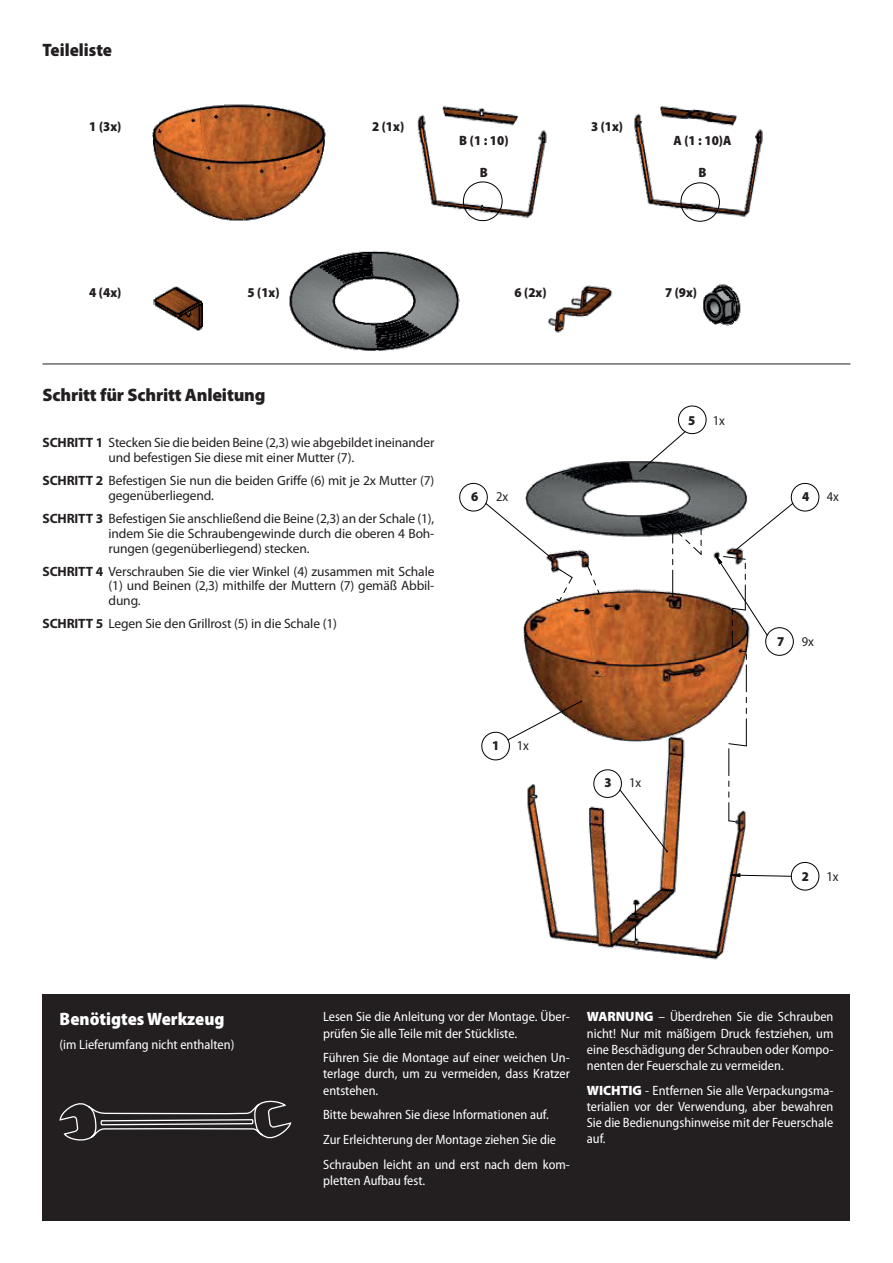
<style>
.page{position:relative;width:893px;height:1263px;background:#fff}
.page>*{position:absolute;margin:0;border:0;box-sizing:border-box;transform-origin:0 0}
.t1{font:900 18px "Myriad Pro";letter-spacing:-.01em;color:#231f20}
.t2{font:900 semi-condensed 18px "Myriad Pro";color:#fff}
.t3{font:900 semi-condensed 18px "Myriad Pro";color:#231f20}
.t4{font:semi-condensed 13.5px/16.2px "Myriad Pro";color:#fff;text-align:justify}
.t5{font:13.5px/14.7px "Myriad Pro";letter-spacing:-.01em;color:#231f20}
.t6{font:900 semi-condensed 13.5px "Myriad Pro";color:#231f20}
.t7{font:semi-condensed 13.5px "Myriad Pro";color:#231f20}
.s1{font-weight:700}
.s2{font-weight:900;font-stretch:normal}
</style>
<div class="page">
<img style="left:703px;top:284px;width:38px;height:42px">
<img style="left:152px;top:104px;width:174px;height:117px">
<img style="left:421px;top:143px;width:125px;height:75px">
<img style="left:417px;top:105px;width:130px;height:38px">
<svg style="left:463px;top:181px;width:40px;height:27px"></svg>
<img style="left:637px;top:144px;width:125px;height:73px">
<img style="left:634px;top:106px;width:129px;height:38px">
<svg style="left:680px;top:182px;width:40px;height:40px"></svg>
<img style="left:128px;top:286px;width:98px;height:78px">
<img style="left:232px;top:208px;width:286px;height:156px">
<img style="left:547px;top:285px;width:66px;height:48px">
<hr style="left:43px;top:364px;width:807px;height:1px;background:#231f20">
<div style="left:43px;top:994px;width:807px;height:226px;background:#231f20"></div>
<svg style="left:59px;top:1100px;width:233px;height:41px"></svg>
<img style="left:472px;top:461px;width:334px;height:499px">
<svg style="left:593px;top:769px;width:75px;height:83px"></svg>
<svg style="left:730px;top:862px;width:90px;height:29px"></svg>
<svg style="left:481px;top:700px;width:101px;height:61px"></svg>
<svg style="left:459px;top:483px;width:93px;height:76px"></svg>
<svg style="left:573px;top:609px;width:15px;height:4px"></svg>
<svg style="left:556px;top:568px;width:17px;height:34px"></svg>
<svg style="left:604px;top:604px;width:14px;height:5px"></svg>
<svg style="left:585px;top:563px;width:15px;height:31px"></svg>
<svg style="left:672px;top:529px;width:30px;height:70px"></svg>
<svg style="left:714px;top:483px;width:106px;height:339px"></svg>
<svg style="left:634px;top:900px;width:3px;height:17px"></svg>
<svg style="left:635px;top:925px;width:1px;height:14px"></svg>
<svg style="left:638px;top:405px;width:69px;height:68px"></svg>
<h1 class="t3" style="left:43px;top:38px;width:71px">Teileliste</h1>
<p class="t6" style="left:89px;top:118px;width:34px">1 (3x)</p>
<p class="t6" style="left:372px;top:118px;width:34px">2 (1x)</p>
<p class="t6" style="left:591px;top:118px;width:34px">3 (1x)</p>
<p class="t6" style="left:89px;top:283px;width:34px">4 (4x)</p>
<p class="t6" style="left:459px;top:131px;width:51px">B (1 : 10)</p>
<p class="t6" style="left:674px;top:131px;width:59px">A (1 : 10)A</p>
<p class="t6" style="left:480px;top:163px;width:10px">B</p>
<p class="t6" style="left:698px;top:163px;width:10px">B</p>
<p class="t6" style="left:247px;top:283px;width:34px">5 (1x)</p>
<p class="t6" style="left:514px;top:283px;width:34px">6 (2x)</p>
<p class="t6" style="left:665px;top:283px;width:34px">7 (9x)</p>
<h1 class="t1" style="left:43px;top:383px;width:225px">Schritt für Schritt Anleitung</h1>
<p class="t5" style="left:109px;top:435px;width:327px;text-indent:-66px"><span class="s1">SCHRITT 1</span> Stecken Sie die beiden Beine (2,3) wie abgebildet ineinander und befestigen Sie diese mit einer Mutter (7).</p>
<p class="t5" style="left:109px;top:473px;width:327px;text-indent:-66px"><span class="s1">SCHRITT 2</span> Befestigen Sie nun die beiden Griffe (6) mit je 2x Mutter (7) gegenüberliegend.</p>
<p class="t5" style="left:109px;top:511px;width:327px;text-align:justify;text-indent:-66px"><span class="s1">SCHRITT 3</span> Befestigen Sie anschließend die Beine (2,3) an der Schale (1), indem Sie die Schraubengewinde durch die oberen 4 Boh&shy;rungen (gegenüberliegend) stecken.</p>
<p class="t5" style="left:109px;top:564px;width:327px;text-align:justify;text-indent:-66px"><span class="s1">SCHRITT 4</span> Verschrauben Sie die vier Winkel (4) zusammen mit Schale (1) und Beinen (2,3) mithilfe der Muttern (7) gemäß Abbil&shy;dung.</p>
<p class="t5" style="left:43px;top:616px;width:296px"><span class="s1">SCHRITT 5</span> Legen Sie den Grillrost (5) in die Schale (1)</p>
<p class="t6" style="left:471px;top:487px;width:9px">6</p>
<p class="t7" style="left:496px;top:488px;width:14px">2x</p>
<p class="t6" style="left:492px;top:736px;width:9px">1</p>
<p class="t7" style="left:517px;top:737px;width:14px">1x</p>
<p class="t6" style="left:688px;top:411px;width:9px">5</p>
<p class="t7" style="left:713px;top:412px;width:14px">1x</p>
<p class="t6" style="left:604px;top:774px;width:9px">3</p>
<p class="t7" style="left:629px;top:774px;width:14px">1x</p>
<p class="t6" style="left:802px;top:487px;width:9px">4</p>
<p class="t7" style="left:827px;top:488px;width:14px">4x</p>
<p class="t6" style="left:777px;top:632px;width:9px">7</p>
<p class="t7" style="left:802px;top:633px;width:14px">9x</p>
<p class="t6" style="left:802px;top:867px;width:9px">2</p>
<p class="t7" style="left:826px;top:868px;width:14px">1x</p>
<h1 class="t2" style="left:60px;top:1007px;width:167px">Benötigtes Werkzeug</h1>
<p class="t4" style="left:60px;top:1037px;width:176px">(im Lieferumfang nicht enthalten)</p>
<p class="t4" style="left:323px;top:1008px;width:248px">Lesen Sie die Anleitung vor der Montage. Über&shy;prüfen Sie alle Teile mit der Stückliste.</p>
<p class="t4" style="left:323px;top:1049px;width:248px">Führen Sie die Montage auf einer weichen Un&shy;terlage durch, um zu vermeiden, dass Kratzer entstehen.</p>
<p class="t4" style="left:323px;top:1102px;width:248px;line-height:24.8px;text-align:left">Bitte bewahren Sie diese Informationen auf.<br>Zur Erleichterung der Montage ziehen Sie die<br>Schrauben leicht an und erst nach dem kom-</p>
<p class="t4" style="left:323px;top:1172px;width:104px">pletten Aufbau fest.</p>
<p class="t4" style="left:587px;top:1008px;width:248px"><span class="s2">WARNUNG</span> – Überdrehen Sie die Schrauben nicht! Nur mit mäßigem Druck festziehen, um eine Beschädigung der Schrauben oder Kompo&shy;nenten der Feuerschale zu vermeiden.</p>
<p class="t4" style="left:587px;top:1082px;width:248px"><span class="s2">WICHTIG</span> - Entfernen Sie alle Verpackungsma&shy;terialien vor der Verwendung, aber bewahren Sie die Bedienungshinweise mit der Feuerschale auf.</p>
</div>
